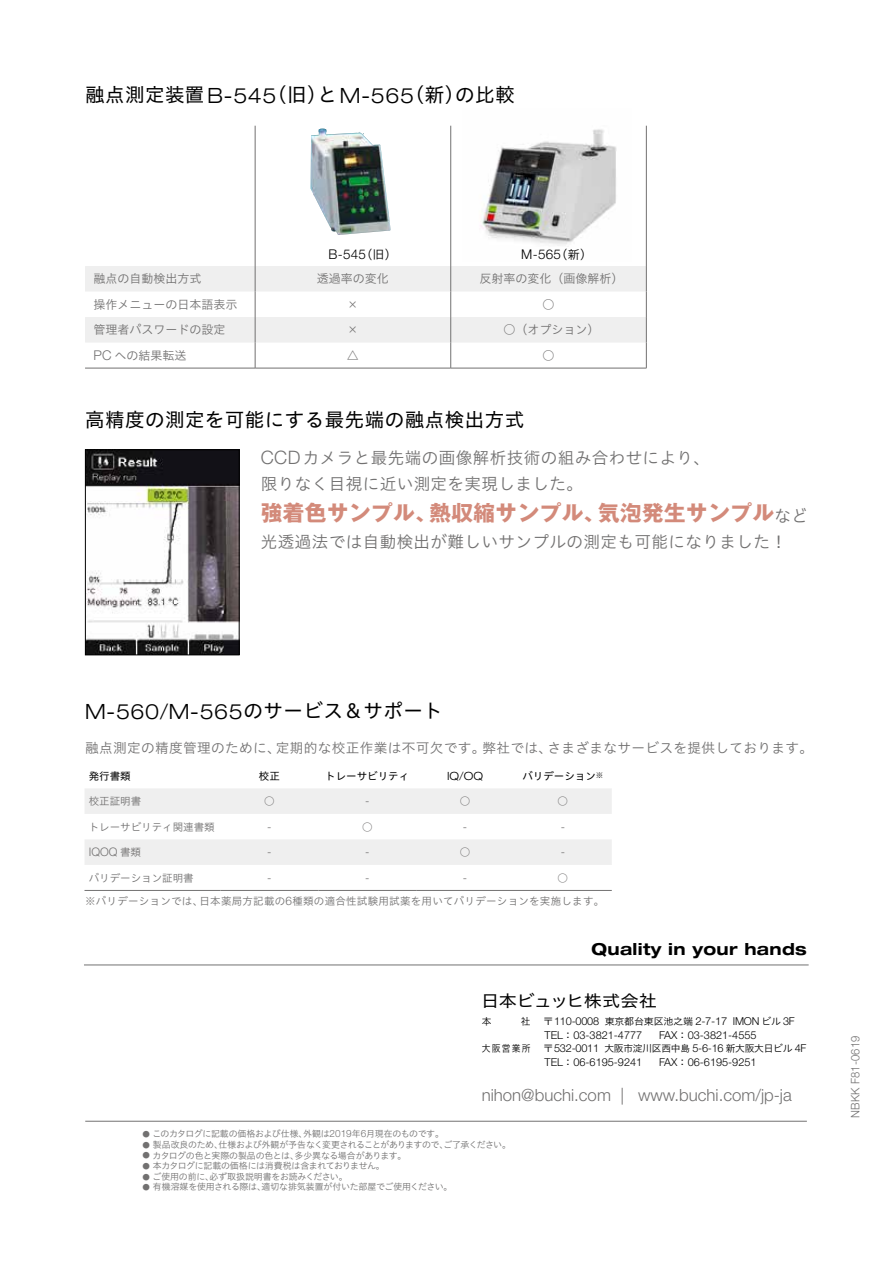
<style>
.page{position:relative;width:893px;height:1263px;background:#fff}
.page>*{position:absolute;margin:0;border:0;box-sizing:border-box;transform-origin:0 0}
.t1{font:700 21.6px "Gothic MB101 Pro";letter-spacing:.025em;color:#d38a7a}
.t2{font:300 expanded 21px "Helvetica Neue LT Std";letter-spacing:.025em;color:#000}
.t3{font:19.5px "Hiragino UD Sans Std W4";letter-spacing:.025em;color:#000}
.t4{font:300 16.8px "Helvetica Neue LT Std";color:#727171}
.t5{font:16.5px/26.2px "Hiragino UD Sans Std W3";letter-spacing:.025em;color:#727171}
.t6{font:700 expanded 16.5px "Helvetica Neue LT Std";letter-spacing:.02em;color:#000}
.t7{font:16.5px "Hiragino UD Sans Std W4";letter-spacing:-.035em;color:#000;scale:1.1 1}
.t8{font:13.65px "Hiragino UD Sans Std W3";letter-spacing:.025em;color:#727171}
.t9{font:300 13.5px "Helvetica Neue LT Std";letter-spacing:.02em;color:#000}
.t10{font:12px "Hiragino UD Sans Std W3";color:#727171}
.t11{font:300 11.7px "Helvetica Neue LT Std";letter-spacing:.01em;color:#727171}
.t12{font:300 11.7px "Helvetica Neue LT Std";letter-spacing:.01em;color:#727171;scale:.95 1}
.t13{font:300 expanded 11.4px "Helvetica Neue LT Std";color:#000}
.t14{font:300 10.95px/13.5px "Helvetica Neue LT Std";letter-spacing:-.02em;color:#000}
.t15{font:300 10.95px "Helvetica Neue LT Std";color:#000}
.t16{font:10.5px "Hiragino UD Sans Std W3";letter-spacing:.025em;color:#727171}
.t17{font:10.5px "Hiragino UD Sans Std W4";color:#000}
.t18{font:10.5px "Hiragino UD Sans Std W3";color:#727171}
.t19{font:9.75px "Hiragino UD Sans Std W3";letter-spacing:-.025em;color:#000}
.t20{font:9.75px "Hiragino UD Sans Std W3";letter-spacing:-.025em;color:#000;scale:.9 1}
.t21{font:9px "Hiragino UD Sans Std W3";letter-spacing:-.03em;color:#727171}
.s1{font-family:"Helvetica Neue LT Std";font-weight:300;font-stretch:expanded;font-size:21px}
.s2{font-family:"Hiragino UD Sans Std W3";font-weight:400;font-size:12px}
.s3{font-family:"Helvetica Neue LT Std";font-weight:300;font-size:13.5px}
.s4{font-family:"Helvetica Neue LT Std";font-weight:300;font-size:18.6px}
.s5{font-family:"Hiragino UD Sans Std W3";font-weight:400;font-size:16.5px;color:#727171}
.s6{font-family:"Hiragino UD Sans Std W4";font-weight:400;font-stretch:normal;font-size:19.5px}
.s7{font-size:7.5px}
.s8{font-family:"Hiragino UD Sans Std W3";font-weight:400;font-size:10.5px}
.s9{font-family:"Helvetica Neue LT Std";font-weight:300;font-size:11.7px}
.s10{font-family:"Hiragino UD Sans Std W3";font-weight:400;font-size:9.75px}
.s11{font-family:"Helvetica Neue LT Std";font-weight:300;font-size:10.95px}
.s12{font-family:"Helvetica Neue LT Std";font-weight:300;font-size:10.05px}
</style>
<div class="page">
<hr style="left:85px;top:1121px;width:722px;height:1px;background:#727171">
<hr style="left:84px;top:964px;width:725px;height:1px;background:#727171">
<img style="left:310px;top:129px;width:81px;height:106px">
<img style="left:480px;top:129px;width:137px;height:117px">
<hr style="left:85px;top:368px;width:170px;height:1px;background:#727171">
<hr style="left:255px;top:368px;width:196px;height:1px;background:#727171">
<hr style="left:451px;top:368px;width:195px;height:1px;background:#727171">
<hr style="left:255px;top:126px;width:1px;height:140px;background:#727171">
<hr style="left:450px;top:126px;width:1px;height:140px;background:#727171">
<hr style="left:646px;top:126px;width:1px;height:140px;background:#727171">
<svg style="left:85px;top:266px;width:562px;height:102px"></svg>
<img style="left:87px;top:451px;width:151px;height:202px">
<div style="left:85px;top:449px;width:155px;height:206px;border:1px solid #000"></div>
<svg style="left:85px;top:789px;width:527px;height:76px"></svg>
<hr style="left:85px;top:890px;width:136px;height:1px;background:#727171">
<hr style="left:221px;top:890px;width:97px;height:1px;background:#727171">
<hr style="left:318px;top:890px;width:98px;height:1px;background:#727171">
<hr style="left:416px;top:890px;width:98px;height:1px;background:#727171">
<hr style="left:514px;top:890px;width:98px;height:1px;background:#727171">
<h3 class="t3" style="left:85px;top:80px;width:431px">融点測定装置<span class="s1">B-545</span>（旧）と<span class="s1">M-565</span>（新）の比較</h3>
<h3 class="t9" style="left:328px;top:246px;width:70px">B-545<span class="s2">（旧）</span></h3>
<h3 class="t9" style="left:521px;top:246px;width:72px">M-565<span class="s2">（新）</span></h3>
<h3 class="t10" style="left:94px;top:270px;width:109px">融点の自動検出方式</h3>
<h3 class="t10" style="left:317px;top:270px;width:73px">透過率の変化</h3>
<h3 class="t10" style="left:479px;top:270px;width:145px">反射率の変化（画像解析）</h3>
<h3 class="t10" style="left:94px;top:295px;width:145px">操作メニューの日本語表示</h3>
<h3 class="t10" style="left:349px;top:295px;width:9px">×</h3>
<h3 class="t10" style="left:542px;top:295px;width:13px">○</h3>
<h3 class="t10" style="left:94px;top:321px;width:133px">管理者パスワードの設定</h3>
<h3 class="t10" style="left:349px;top:321px;width:9px">×</h3>
<h3 class="t10" style="left:503px;top:321px;width:97px">○（オプション）</h3>
<h3 class="t10" style="left:94px;top:346px;width:94px"><span class="s3">PC</span> への結果転送</h3>
<h3 class="t10" style="left:347px;top:346px;width:13px">△</h3>
<h3 class="t10" style="left:542px;top:346px;width:13px">○</h3>
<h3 class="t3" style="left:85px;top:405px;width:441px">高精度の測定を可能にする最先端の融点検出方式</h3>
<h3 class="t5" style="left:261px;top:444px;width:451px"><span class="s4">CCD</span>カメラと最先端の画像解析技術の組み合わせにより、限りなく目視に近い測定を実現しました。</h3>
<h1 class="t1" style="left:261px;top:495px;width:549px">強着色サンプル、熱収縮サンプル、気泡発生サンプル<span class="s5">など</span></h1>
<h3 class="t5" style="left:261px;top:528px;width:528px">光透過法では自動検出が難しいサンプルの測定も可能になりました！</h3>
<h2 class="t2" style="left:85px;top:698px;width:359px">M-560/M-565<span class="s6">のサービス＆サポート</span></h2>
<h3 class="t8" style="left:85px;top:737px;width:729px">融点測定の精度管理のために、定期的な校正作業は不可欠です。弊社では、さまざまなサービスを提供しております。</h3>
<p class="t17" style="left:89px;top:768px;width:43px">発行書類</p>
<p class="t17" style="left:259px;top:768px;width:22px">校正</p>
<p class="t17" style="left:325px;top:768px;width:86px">トレーサビリティ</p>
<p class="t13" style="left:447px;top:769px;width:38px">IQ/OQ</p>
<p class="t17" style="left:522px;top:768px;width:82px">バリデーション<span class="s7">※</span></p>
<p class="t16" style="left:89px;top:793px;width:54px">校正証明書</p>
<p class="t16" style="left:264px;top:793px;width:12px">○</p>
<p class="t11" style="left:365px;top:794px;width:6px">-</p>
<p class="t16" style="left:460px;top:793px;width:12px">○</p>
<p class="t16" style="left:558px;top:793px;width:12px">○</p>
<p class="t18" style="left:89px;top:819px;width:127px">トレーサビリティ関連書類</p>
<p class="t11" style="left:267px;top:819px;width:6px">-</p>
<p class="t16" style="left:362px;top:819px;width:12px">○</p>
<p class="t11" style="left:463px;top:819px;width:6px">-</p>
<p class="t11" style="left:561px;top:819px;width:6px">-</p>
<p class="t11" style="left:89px;top:845px;width:54px">IQOQ <span class="s8">書類</span></p>
<p class="t11" style="left:267px;top:845px;width:6px">-</p>
<p class="t11" style="left:365px;top:845px;width:6px">-</p>
<p class="t16" style="left:460px;top:844px;width:12px">○</p>
<p class="t11" style="left:561px;top:845px;width:6px">-</p>
<p class="t18" style="left:89px;top:870px;width:106px">バリデーション証明書</p>
<p class="t11" style="left:267px;top:870px;width:6px">-</p>
<p class="t11" style="left:365px;top:870px;width:6px">-</p>
<p class="t11" style="left:463px;top:870px;width:6px">-</p>
<p class="t16" style="left:558px;top:870px;width:12px">○</p>
<p class="t16" style="left:85px;top:893px;width:521px">※バリデーションでは、日本薬局方記載の<span class="s9">6</span>種類の適合性試験用試薬を用いてバリデーションを実施します。</p>
<h3 class="t6" style="left:592px;top:938px;width:217px">Quality in your hands</h3>
<h3 class="t7" style="left:481px;top:988px;width:161px">日本ビュッヒ株式会社</h3>
<p class="t19" style="left:482px;top:1014px;width:11px">本</p>
<p class="t19" style="left:521px;top:1014px;width:11px">社</p>
<p class="t20" style="left:482px;top:1041px;width:56px">大阪営業所</p>
<p class="t14" style="left:543px;top:1014px;width:253px"><span class="s10">〒</span>110-0008 <span class="s10">東京都台東区池之端</span> 2-7-17 IMON <span class="s10">ビル</span> 3F<br>TEL<span class="s10">：</span> 03-3821-4777</p>
<p class="t15" style="left:659px;top:1028px;width:99px">FAX<span class="s10">：</span> 03-3821-4555</p>
<p class="t19" style="left:543px;top:1041px;width:264px">〒<span class="s11">532-0011</span> 大阪市淀川区西中島 <span class="s11">5-6-16</span> 新大阪大日ビル <span class="s11">4F</span></p>
<p class="t15" style="left:545px;top:1055px;width:99px">TEL<span class="s10">：</span> 06-6195-9241</p>
<p class="t15" style="left:659px;top:1055px;width:99px">FAX<span class="s10">：</span> 06-6195-9251</p>
<h3 class="t4" style="left:482px;top:1085px;width:311px">nihon@buchi.com | www.buchi.com/jp-ja</h3>
<p class="t21" style="left:142px;top:1127px;width:303px"><span class="s7">●</span> このカタログに記載の価格および仕様、外観は<span class="s12">2019</span>年<span class="s12">6</span>月現在のものです。</p>
<p class="t21" style="left:142px;top:1138px;width:370px"><span class="s7">●</span> 製品改良のため、仕様および外観が予告なく変更されることがありますので、ご了承ください。</p>
<p class="t21" style="left:142px;top:1148px;width:266px"><span class="s7">●</span> カタログの色と実際の製品の色とは、多少異なる場合があります。</p>
<p class="t21" style="left:142px;top:1159px;width:244px"><span class="s7">●</span> 本カタログに記載の価格には消費税は含まれておりません。</p>
<p class="t21" style="left:142px;top:1170px;width:207px"><span class="s7">●</span> ご使用の前に、必ず取扱説明書をお読みください。</p>
<p class="t21" style="left:142px;top:1180px;width:312px"><span class="s7">●</span> 有機溶媒を使用される際は、適切な排気装置が付いた部屋でご使用ください。</p>
<p class="t12" style="left:848px;top:1118px;width:88px;rotate:-90deg">NBKK F81-0619</p>
</div>
